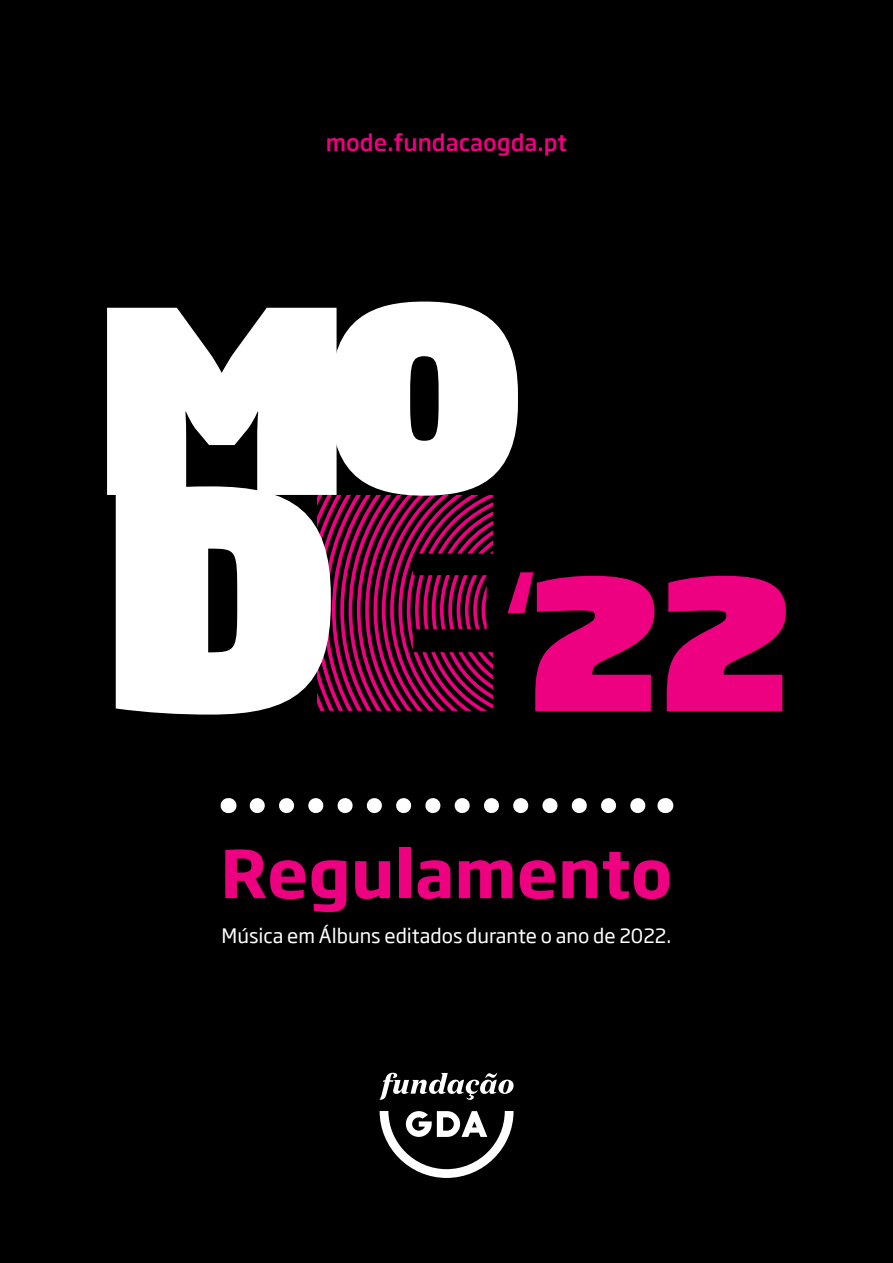
<style>
.page{position:relative;width:893px;height:1263px;background:#000}
.page>*{position:absolute;margin:0;border:0;box-sizing:border-box;transform-origin:0 0}
.t1{font:700 64.8px "Soho Gothic W04";color:#ed0180}
.t2{font:500 22.5px "Soho Gothic W04";color:#ed0180}
.t3{font:19.5px "Soho Gothic W04";color:#fff}
</style>
<div class="page">
<svg style="left:107px;top:302px;width:547px;height:409px"></svg>
<svg style="left:667px;top:576px;width:119px;height:135px"></svg>
<svg style="left:257px;top:798px;width:389px;height:15px"></svg>
<svg style="left:228px;top:798px;width:1px;height:15px"></svg>
<svg style="left:665px;top:798px;width:1px;height:15px"></svg>
<svg style="left:379px;top:1073px;width:135px;height:105px"></svg>
<p class="t2" style="left:326px;top:125px;width:243px">mode.fundacaogda.pt</p>
<h1 class="t1" style="left:221px;top:822px;width:453px">Regulamento</h1>
<p class="t3" style="left:222px;top:921px;width:451px">Música em Álbuns editados durante o ano de 2022.</p>
</div>
